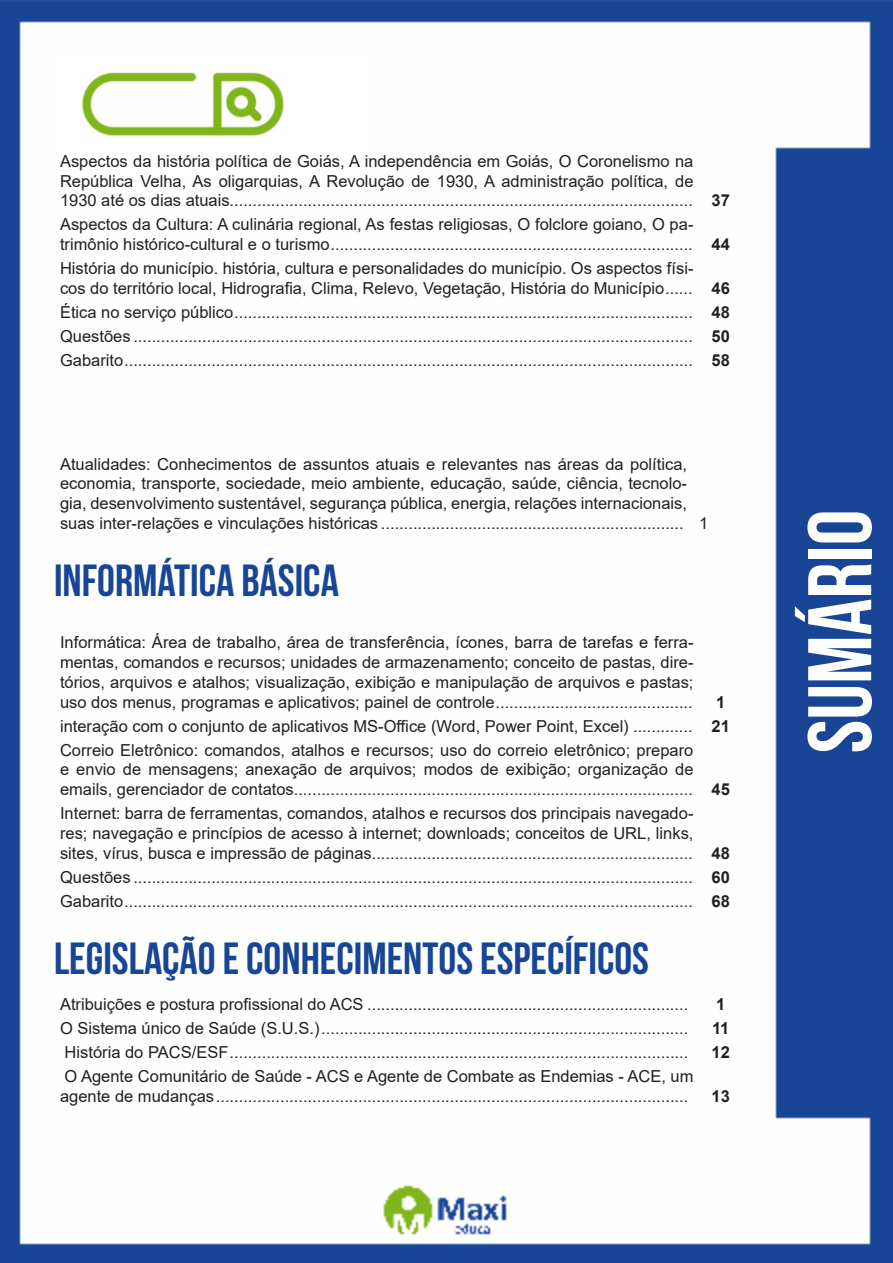
<style>
.page{position:relative;width:893px;height:1263px;background:#fff}
.page>*{position:absolute;margin:0;border:0;box-sizing:border-box;transform-origin:0 0}
.t1{font:700 90px "Bebas Neue";color:#fff}
.t2{font:700 45px "Bebas Neue";color:#184696}
.ALTERNATIVAS{font:16.5px/19.8px "Arial";color:#231f20;text-align:justify}
.INDICE{font:700 16.5px "Arial";color:#231f20}
.INDICE-2{font:16.5px "Arial";color:#231f20}
</style>
<div class="page">
<img style="left:0;top:0;width:893px;height:1263px">
<div style="left:53px;top:55px;width:317px;height:121px;background:#fff"></div>
<img style="left:82px;top:72px;width:201px;height:64px">
<p class="ALTERNATIVAS" style="left:60px;top:151px;width:635px">Aspectos da história política de Goiás, A independência em Goiás, O Coronelismo na República Velha, As oligarquias, A Revolução de 1930, A administração política, de 1930 até os dias atuais.....................................................................................................</p>
<p class="ALTERNATIVAS" style="left:60px;top:215px;width:635px">Aspectos da Cultura: A culinária regional, As festas religiosas, O folclore goiano, O pa&shy;trimônio histórico-cultural e o turismo...............................................................................</p>
<p class="ALTERNATIVAS" style="left:60px;top:258px;width:635px">História do município. história, cultura e personalidades do município. Os aspectos físi&shy;cos do território local, Hidrografia, Clima, Relevo, Vegetação, História do Município......</p>
<p class="INDICE" style="left:712px;top:189px;width:20px">37</p>
<p class="INDICE" style="left:712px;top:233px;width:20px">44</p>
<p class="INDICE" style="left:712px;top:277px;width:20px">46</p>
<p class="ALTERNATIVAS" style="left:60px;top:302px;width:634px">Ética no serviço público....................................................................................................</p>
<p class="INDICE" style="left:712px;top:301px;width:20px">48</p>
<p class="ALTERNATIVAS" style="left:60px;top:326px;width:634px">Questões ..........................................................................................................................</p>
<p class="INDICE" style="left:712px;top:325px;width:20px">50</p>
<p class="ALTERNATIVAS" style="left:60px;top:350px;width:634px">Gabarito............................................................................................................................</p>
<p class="INDICE" style="left:712px;top:349px;width:20px">58</p>
<p class="ALTERNATIVAS" style="left:60px;top:454px;width:629px">Atualidades: Conhecimentos de assuntos atuais e relevantes nas áreas da política, economia, transporte, sociedade, meio ambiente, educação, saúde, ciência, tecnolo&shy;gia, desenvolvimento sustentável, segurança pública, energia, relações internacionais, suas inter-relações e vinculações históricas ..................................................................</p>
<p class="INDICE-2" style="left:699px;top:512px;width:11px">1</p>
<p class="t2" style="left:54px;top:556px;width:286px">INFORMÁTICA BÁSICA</p>
<p class="ALTERNATIVAS" style="left:60px;top:632px;width:635px">Informática: Área de trabalho, área de transferência, ícones, barra de tarefas e ferra&shy;mentas, comandos e recursos; unidades de armazenamento; conceito de pastas, dire&shy;tórios, arquivos e atalhos; visualização, exibição e manipulação de arquivos e pastas; uso dos menus, programas e aplicativos; painel de controle...........................................</p>
<p class="INDICE" style="left:716px;top:690px;width:11px">1</p>
<p class="ALTERNATIVAS" style="left:60px;top:716px;width:634px">interação com o conjunto de aplicativos MS-Office (Word, Power Point, Excel) .............</p>
<p class="INDICE" style="left:712px;top:714px;width:20px">21</p>
<p class="ALTERNATIVAS" style="left:60px;top:740px;width:635px">Correio Eletrônico: comandos, atalhos e recursos; uso do correio eletrônico; preparo e envio de mensagens; anexação de arquivos; modos de exibição; organização de emails, gerenciador de contatos.......................................................................................</p>
<p class="INDICE" style="left:712px;top:778px;width:20px">45</p>
<p class="ALTERNATIVAS" style="left:60px;top:803px;width:635px">Internet: barra de ferramentas, comandos, atalhos e recursos dos principais navegado&shy;res; navegação e princípios de acesso à internet; downloads; conceitos de URL, links, sites, vírus, busca e impressão de páginas......................................................................</p>
<p class="INDICE" style="left:712px;top:841px;width:20px">48</p>
<p class="ALTERNATIVAS" style="left:60px;top:867px;width:634px">Questões ..........................................................................................................................</p>
<p class="INDICE" style="left:712px;top:865px;width:20px">60</p>
<p class="ALTERNATIVAS" style="left:60px;top:891px;width:634px">Gabarito............................................................................................................................</p>
<p class="INDICE" style="left:712px;top:889px;width:20px">68</p>
<p class="t2" style="left:54px;top:933px;width:596px">LEGISLAÇÃO E CONHECIMENTOS ESPECÍFICOS</p>
<p class="ALTERNATIVAS" style="left:60px;top:994px;width:630px">Atribuições e postura profissional do ACS ......................................................................</p>
<p class="INDICE" style="left:716px;top:993px;width:11px">1</p>
<p class="ALTERNATIVAS" style="left:60px;top:1018px;width:630px">O Sistema único de Saúde (S.U.S.)................................................................................</p>
<p class="INDICE" style="left:712px;top:1017px;width:19px">11</p>
<p class="ALTERNATIVAS" style="left:65px;top:1042px;width:625px">História do PACS/ESF....................................................................................................</p>
<p class="INDICE" style="left:712px;top:1041px;width:20px">12</p>
<p class="ALTERNATIVAS" style="left:60px;top:1066px;width:635px">O Agente Comunitário de Saúde - ACS e Agente de Combate as Endemias - ACE, um agente de mudanças.......................................................................................................</p>
<p class="INDICE" style="left:712px;top:1085px;width:20px">13</p>
<h1 class="t1" style="left:791px;top:753px;width:245px;rotate:-90deg">SUMÁRIO</h1>
</div>
